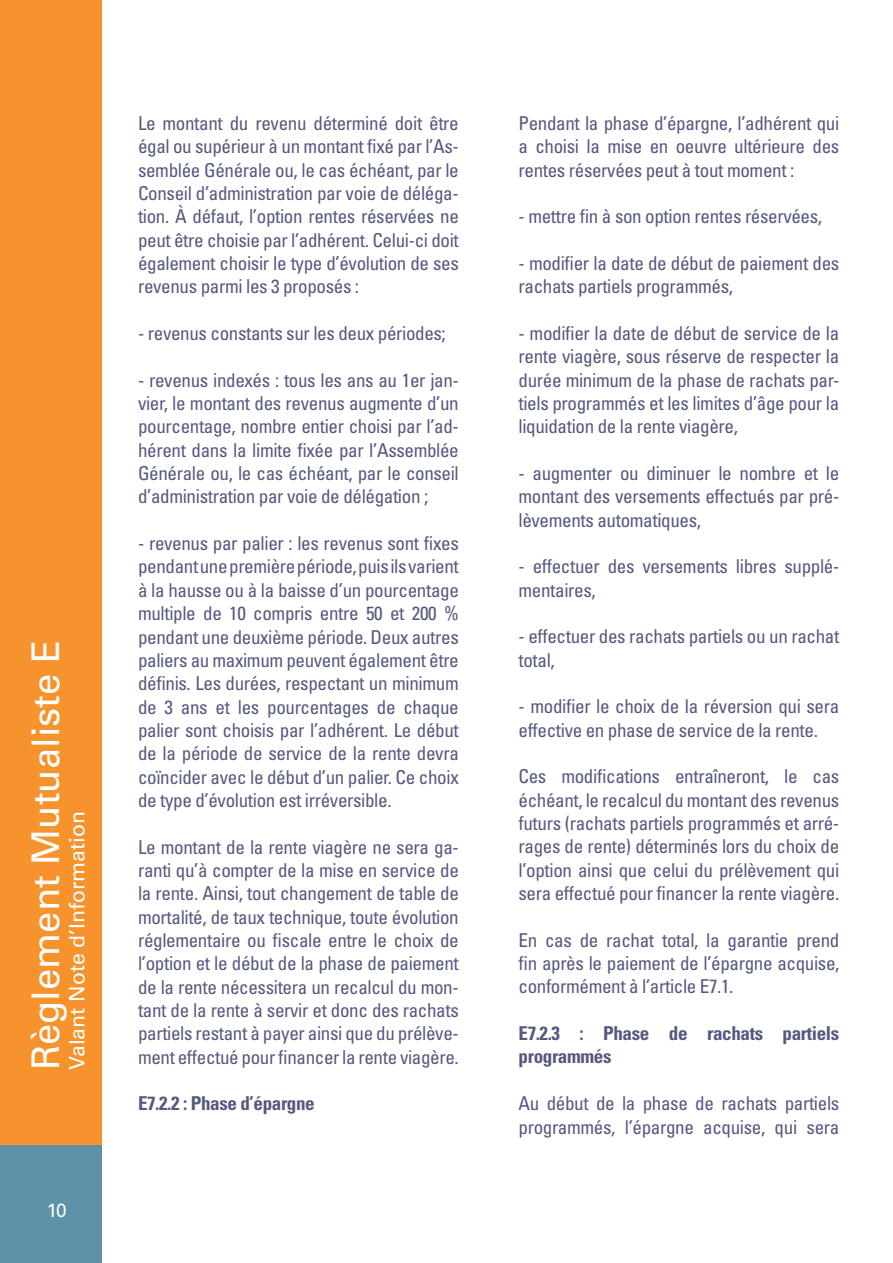
<style>
.page{position:relative;width:893px;height:1263px;background:#fff}
.page>*{position:absolute;margin:0;border:0;box-sizing:border-box;transform-origin:0 0}
.t1{font:38.25px "Univers LT Std";color:#fff}
.t2{font:21.15px "Univers LT Std";color:#fff}
.t3{font:condensed 19.05px/23.4px "Univers LT Std";letter-spacing:-.02em;color:#55587f;text-align:justify}
.t4{font:700 condensed 19.05px/23.4px "Univers LT Std";letter-spacing:-.02em;color:#55587f}
.t5{font:19.05px "Univers LT Std";color:#fff}
</style>
<div class="page">
<div style="left:0;top:1144px;width:102px;height:119px;background:#5d91a7"></div>
<div style="left:0;top:0;width:102px;height:1144px;background:#f7932c"></div>
<p class="t1" style="left:23px;top:1070px;width:432px;rotate:-90deg">Règlement Mutualiste E</p>
<p class="t2" style="left:65px;top:1070px;width:260px;rotate:-90deg">Valant Note d’Information</p>
<p class="t5" style="left:47px;top:1199px;width:22px">10</p>
<p class="t3" style="left:138px;top:111px;width:322px">Le montant du revenu déterminé doit être égal ou supérieur à un montant fixé par l’As&shy;semblée Générale ou, le cas échéant, par le Conseil d’administration par voie de déléga&shy;tion. À défaut, l’option rentes réservées ne peut être choisie par l’adhérent. Celui-ci doit également choisir le type d’évolution de ses revenus parmi les 3 proposés :</p>
<p class="t3" style="left:138px;top:321px;width:309px">- revenus constants sur les deux périodes;</p>
<p class="t3" style="left:138px;top:368px;width:322px">- revenus indexés : tous les ans au 1er jan&shy;vier, le montant des revenus augmente d’un pourcentage, nombre entier choisi par l’ad&shy;hérent dans la limite fixée par l’Assemblée Générale ou, le cas échéant, par le conseil d’administration par voie de délégation ;</p>
<p class="t3" style="left:138px;top:531px;width:322px">- revenus par palier : les revenus sont fixes pendant une première période, puis ils varient à la hausse ou à la baisse d’un pourcentage multiple de 10 compris entre 50 et 200 % pendant une deuxième période. Deux autres paliers au maximum peuvent également être définis. Les durées, respectant un minimum de 3 ans et les pourcentages de chaque palier sont choisis par l’adhérent. Le début de la période de service de la rente devra coïncider avec le début d’un palier. Ce choix de type d’évolution est irréversible.</p>
<p class="t3" style="left:138px;top:835px;width:322px">Le montant de la rente viagère ne sera ga&shy;ranti qu’à compter de la mise en service de la rente. Ainsi, tout changement de table de mortalité, de taux technique, toute évolution réglementaire ou fiscale entre le choix de l’option et le début de la phase de paiement de la rente nécessitera un recalcul du mon&shy;tant de la rente à servir et donc des rachats partiels restant à payer ainsi que du prélève&shy;ment effectué pour financer la rente viagère.</p>
<p class="t4" style="left:138px;top:1092px;width:178px">E7.2.2 : Phase d’épargne</p>
<p class="t3" style="left:518px;top:111px;width:322px">Pendant la phase d’épargne, l’adhérent qui a choisi la mise en oeuvre ultérieure des rentes réservées peut à tout moment :</p>
<p class="t3" style="left:518px;top:204px;width:305px">- mettre fin à son option rentes réservées,</p>
<p class="t3" style="left:518px;top:251px;width:322px">- modifier la date de début de paiement des rachats partiels programmés,</p>
<p class="t3" style="left:518px;top:321px;width:322px">- modifier la date de début de service de la rente viagère, sous réserve de respecter la durée minimum de la phase de rachats par&shy;tiels programmés et les limites d’âge pour la liquidation de la rente viagère,</p>
<p class="t3" style="left:518px;top:461px;width:322px">- augmenter ou diminuer le nombre et le montant des versements effectués par pré&shy;lèvements automatiques,</p>
<p class="t3" style="left:518px;top:554px;width:322px">- effectuer des versements libres supplé&shy;mentaires,</p>
<p class="t3" style="left:518px;top:625px;width:322px">- effectuer des rachats partiels ou un rachat total,</p>
<p class="t3" style="left:518px;top:695px;width:322px">- modifier le choix de la réversion qui sera effective en phase de service de la rente.</p>
<p class="t3" style="left:518px;top:765px;width:322px">Ces modifications entraîneront, le cas échéant, le recalcul du montant des revenus futurs (rachats partiels programmés et arré&shy;rages de rente) déterminés lors du choix de l’option ainsi que celui du prélèvement qui sera effectué pour financer la rente viagère.</p>
<p class="t3" style="left:518px;top:928px;width:322px">En cas de rachat total, la garantie prend fin après le paiement de l’épargne acquise, conformément à l’article E7.1.</p>
<p class="t4" style="left:518px;top:1021px;width:322px">E7.2.3 : Phase de rachats partiels programmés</p>
<p class="t3" style="left:518px;top:1091px;width:322px">Au début de la phase de rachats partiels programmés, l’épargne acquise, qui sera</p>
</div>
